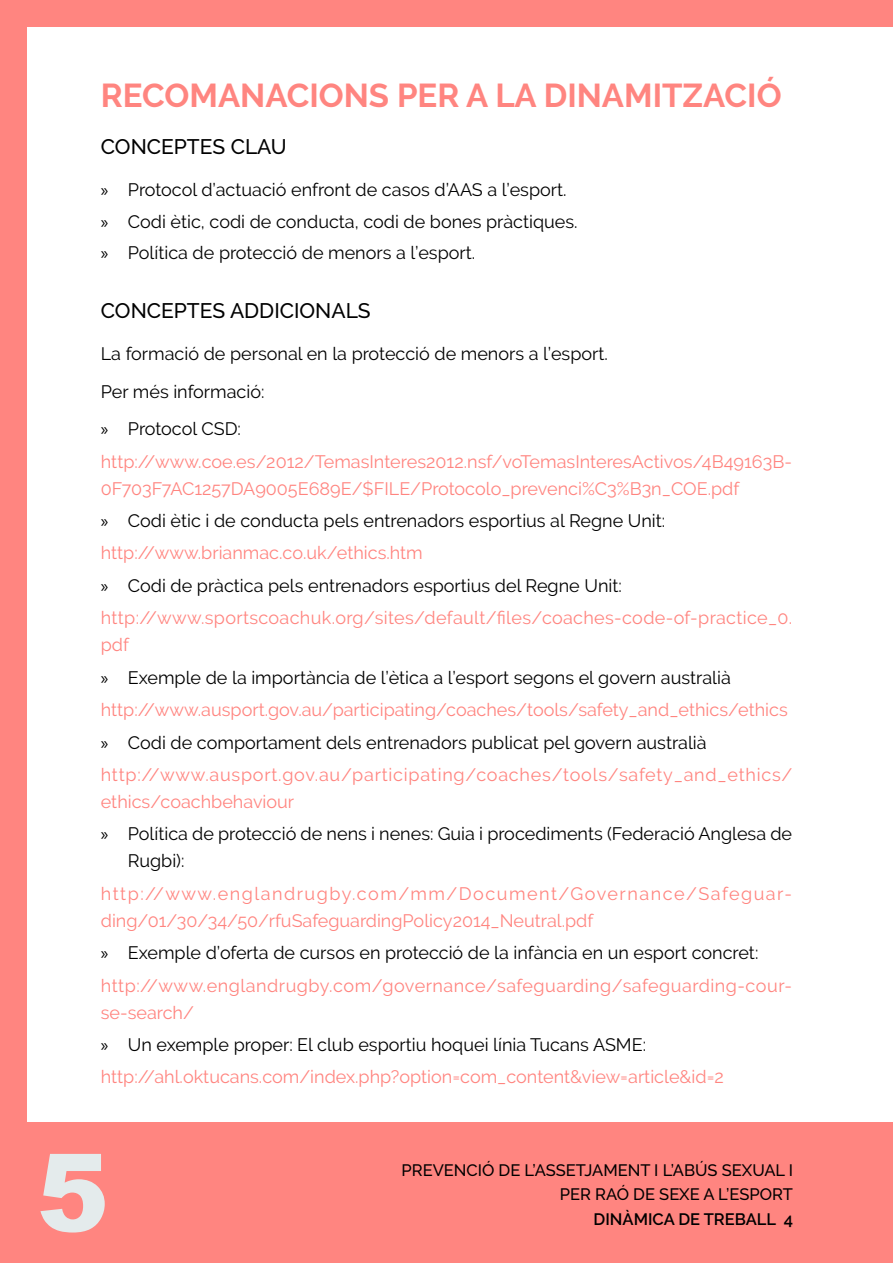
<style>
.page{position:relative;width:893px;height:1263px;background:#fff}
.page>*{position:absolute;margin:0;border:0;box-sizing:border-box;transform-origin:0 0}
.t1{font:900 108px "Arial";color:#e4ebec}
.t2{font:700 33px "Raleway";color:#ff8580}
.t3{font:500 21px "Raleway";color:#000}
.t4{font:18px/32.4px "Raleway";color:#ff8580}
.t5{font:18px/31.5px "Raleway";color:#000}
.t6{font:18px/27px "Raleway";letter-spacing:.065em;color:#ff8580}
.t7{font:500 16.5px/24.3px "Raleway";color:#000;text-align:right}
.t8{font:600 16.5px "Raleway";color:#000}
.s1{font-family:"Myriad Pro"}
.s2{font-family:"Myriad Pro";color:#000}
.s3{color:#000}
.s4{color:#ff8580}
</style>
<div class="page">
<div style="left:0;top:0;width:893px;height:27px;background:#ff8580"></div>
<div style="left:0;top:0;width:27px;height:1263px;background:#ff8580"></div>
<div style="left:1px;top:1122px;width:892px;height:141px;background:#ff8580"></div>
<h2 class="t2" style="left:101px;top:76px;width:682px">RECOMANACIONS PER A LA DINAMITZACIÓ</h2>
<p class="t3" style="left:101px;top:134px;width:187px">CONCEPTES CLAU</p>
<p class="t5" style="left:101px;top:174px;width:478px"><span class="s1">»</span> Protocol d’actuació enfront de casos d’AAS a l’esport. <span class="s1">»</span> Codi ètic, codi de conducta, codi de bones pràctiques. <span class="s1">»</span> Política de protecció de menors a l’esport.</p>
<p class="t3" style="left:101px;top:298px;width:271px">CONCEPTES ADDICIONALS</p>
<p class="t5" style="left:101px;top:335px;width:509px;line-height:37.5px">La formació de personal en la protecció de menors a l’esport.<br>Per més informació:<br><span class="s1">»</span> Protocol CSD:</p>
<p class="t4" style="left:101px;top:448px;width:693px;line-height:27px">http://www.coe.es/2012/TemasInteres2012.nsf/voTemasInteresActivos/4B49163B-<br>0F703F7AC1257DA9005E689E/$FILE/Protocolo_prevenci%C3%B3n_COE.pdf</p>
<p class="t4" style="left:101px;top:504px;width:693px"><span class="s2">»</span> <span class="s3">Codi ètic i de conducta pels entrenadors esportius al Regne Unit: </span>http://www.brianmac.co.uk/ethics.htm<br><span class="s2">»</span> <span class="s3">Codi de pràctica pels entrenadors esportius del Regne Unit: </span>http://www.sportscoachuk.org/sites/default/files/coaches-code-of-practice_0.</p>
<p class="t4" style="left:101px;top:629px;width:693px">pdf<br><span class="s2">»</span> <span class="s3">Exemple de la importància de l’ètica a l’esport segons el govern australià </span>http://www.ausport.gov.au/participating/coaches/tools/safety_and_ethics/ethics <span class="s2">»</span> <span class="s3">Codi de comportament dels entrenadors publicat pel govern australià </span>http://www.ausport.gov.au/participating/coaches/tools/safety_and_ethics/</p>
<p class="t5" style="left:101px;top:785px;width:693px;line-height:32.4px"><span class="s4">ethics/coachbehaviour<br></span><span class="s1">»</span> Política de protecció de nens i nenes: Guia i procediments (Federació Anglesa de</p>
<p class="t5" style="left:128px;top:845px;width:58px">Rugbi):</p>
<p class="t6" style="left:101px;top:880px;width:693px">http://www.englandrugby.com/mm/Document/Governance/Safeguar&shy;ding/01/30/34/50/rfuSafeguardingPolicy2014_Neutral.pdf</p>
<p class="t4" style="left:101px;top:936px;width:693px"><span class="s2">»</span> <span class="s3">Exemple d’oferta de cursos en protecció de la infància en un esport concret: </span>http://www.englandrugby.com/governance/safeguarding/safeguarding-cour-</p>
<p class="t4" style="left:101px;top:996px;width:625px">se-search/<br><span class="s2">»</span> <span class="s3">Un exemple proper: El club esportiu hoquei línia Tucans ASME: </span>http://ahl.oktucans.com/index.php?option=com_content&amp;view=article&amp;id=2</p>
<h1 class="t1" style="left:37px;top:1114px;width:74px">5</h1>
<p class="t7" style="left:402px;top:1158px;width:393px">PREVENCIÓ DE L’ASSETJAMENT I L’ABÚS SEXUAL I<br>PER RAÓ DE SEXE A L’ESPORT</p>
<p class="t8" style="left:594px;top:1209px;width:201px">DINÀMICA DE TREBALL 4</p>
</div>
